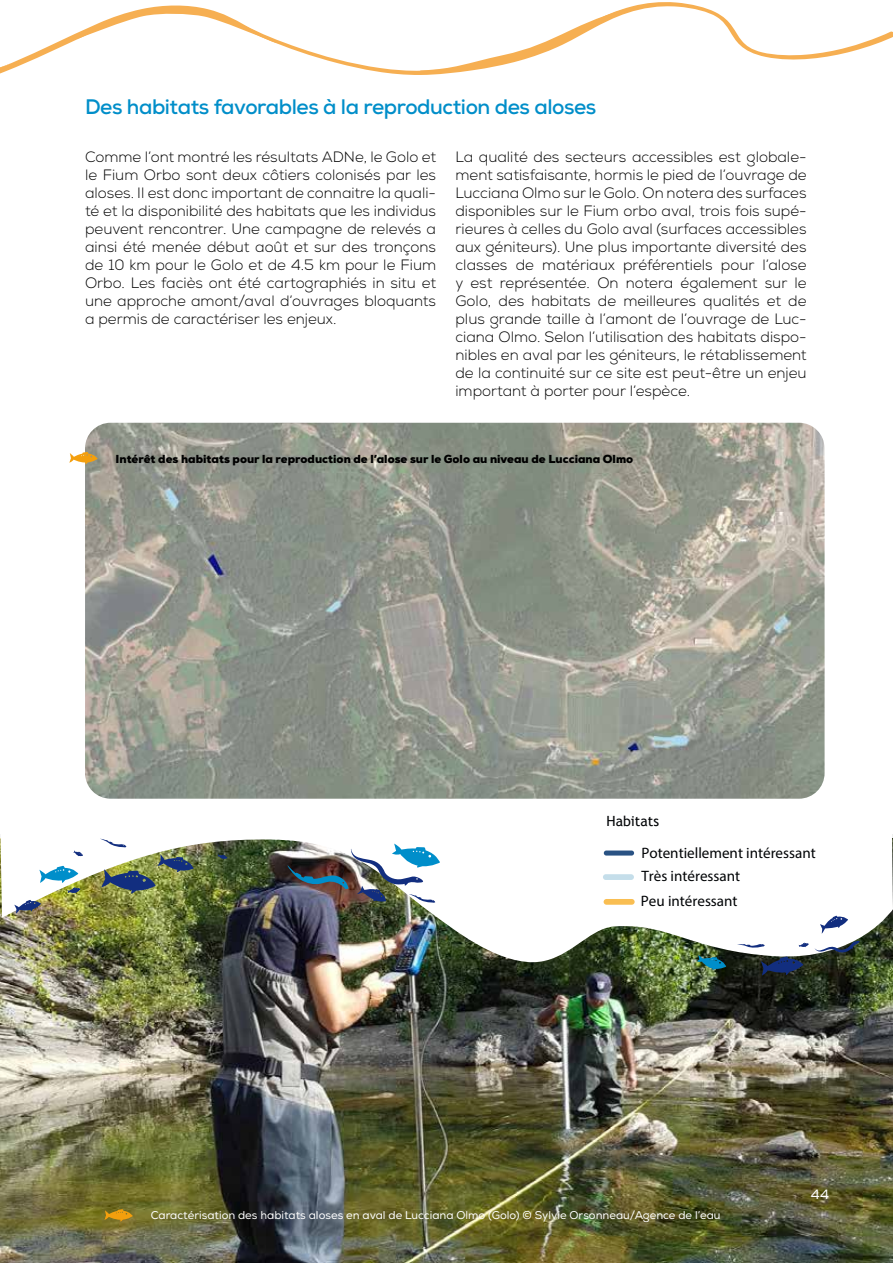
<style>
.page{position:relative;width:893px;height:1263px;background:#fff}
.page>*{position:absolute;margin:0;border:0;box-sizing:border-box;transform-origin:0 0}
.t1{font:700 21px "Nexa";letter-spacing:-.02em;color:#008ec9}
.t2{font:15.15px/23.4px "Myriad Pro";color:#010305}
.t3{font:300 15px/18px "Nexa";color:#000;text-align:justify}
.t4{font:14.1px "Trebuchet MS";color:#010305}
.t5{font:13.5px "Nexa";color:#fff}
.t6{font:11.25px "Nexa";color:#fff}
.t7{font:900 11.25px "Nexa";color:#000}
</style>
<div class="page">
<svg style="left:11px;top:2px;width:882px;height:73px"></svg>
<svg style="left:0;top:63px;width:11px;height:11px"></svg>
<svg style="left:76px;top:6px;width:205px;height:40px"></svg>
<svg style="left:419px;top:9px;width:205px;height:63px"></svg>
<img style="left:0;top:962px;width:893px;height:301px">
<svg style="left:104px;top:1209px;width:29px;height:13px"></svg>
<img style="left:0;top:834px;width:893px;height:128px">
<svg style="left:73px;top:850px;width:10px;height:6px"></svg>
<svg style="left:217px;top:854px;width:10px;height:5px"></svg>
<svg style="left:14px;top:900px;width:27px;height:13px"></svg>
<svg style="left:100px;top:839px;width:26px;height:8px"></svg>
<img style="left:101px;top:854px;width:93px;height:40px">
<svg style="left:735px;top:893px;width:128px;height:82px"></svg>
<svg style="left:39px;top:866px;width:42px;height:27px"></svg>
<img style="left:287px;top:843px;width:153px;height:60px">
<svg style="left:697px;top:955px;width:29px;height:15px"></svg>
<img style="left:85px;top:423px;width:740px;height:376px">
<div style="left:604px;top:850px;width:30px;height:5px;background:#295283;border-radius:3px"></div>
<div style="left:603px;top:874px;width:31px;height:6px;background:#c5deea;border-radius:3px"></div>
<div style="left:604px;top:899px;width:31px;height:6px;background:#f9be52;border-radius:3px"></div>
<svg style="left:69px;top:452px;width:29px;height:12px"></svg>
<h1 class="t1" style="left:85px;top:93px;width:513px">Des habitats favorables à la reproduction des aloses</h1>
<p class="t3" style="left:85px;top:148px;width:353px">Comme l’ont montré les résultats ADNe, le Golo et le Fium Orbo sont deux côtiers colonisés par les aloses. Il est donc important de connaitre la quali&shy;té et la disponibilité des habitats que les individus peuvent rencontrer. Une campagne de relevés a ainsi été menée début août et sur des tronçons de 10 km pour le Golo et de 4.5 km pour le Fium Orbo. Les faciès ont été cartographiés in situ et une approche amont/aval d’ouvrages bloquants a permis de caractériser les enjeux.</p>
<p class="t3" style="left:455px;top:148px;width:353px">La qualité des secteurs accessibles est globale&shy;ment satisfaisante, hormis le pied de l’ouvrage de Lucciana Olmo sur le Golo. On notera des surfaces disponibles sur le Fium orbo aval, trois fois supé&shy;rieures à celles du Golo aval (surfaces accessibles aux géniteurs). Une plus importante diversité des classes de matériaux préférentiels pour l’alose y est représentée. On notera également sur le Golo, des habitats de meilleures qualités et de plus grande taille à l’amont de l’ouvrage de Luc&shy;ciana Olmo. Selon l’utilisation des habitats dispo&shy;nibles en aval par les géniteurs, le rétablissement de la continuité sur ce site est peut-être un enjeu important à porter pour l’espèce.</p>
<p class="t7" style="left:116px;top:451px;width:519px">Intérêt des habitats pour la reproduction de l’alose sur le Golo au niveau de Lucciana Olmo</p>
<p class="t4" style="left:606px;top:813px;width:54px">Habitats</p>
<p class="t2" style="left:641px;top:840px;width:176px">Potentiellement intéressant<br>Très intéressant</p>
<p class="t2" style="left:641px;top:889px;width:98px">Peu intéressant</p>
<p class="t6" style="left:151px;top:1208px;width:571px">Caractérisation des habitats aloses en aval de Lucciana Olmo (Golo) © Sylvie Orsonneau/Agence de l’eau</p>
<p class="t5" style="left:811px;top:1186px;width:20px">44</p>
</div>
